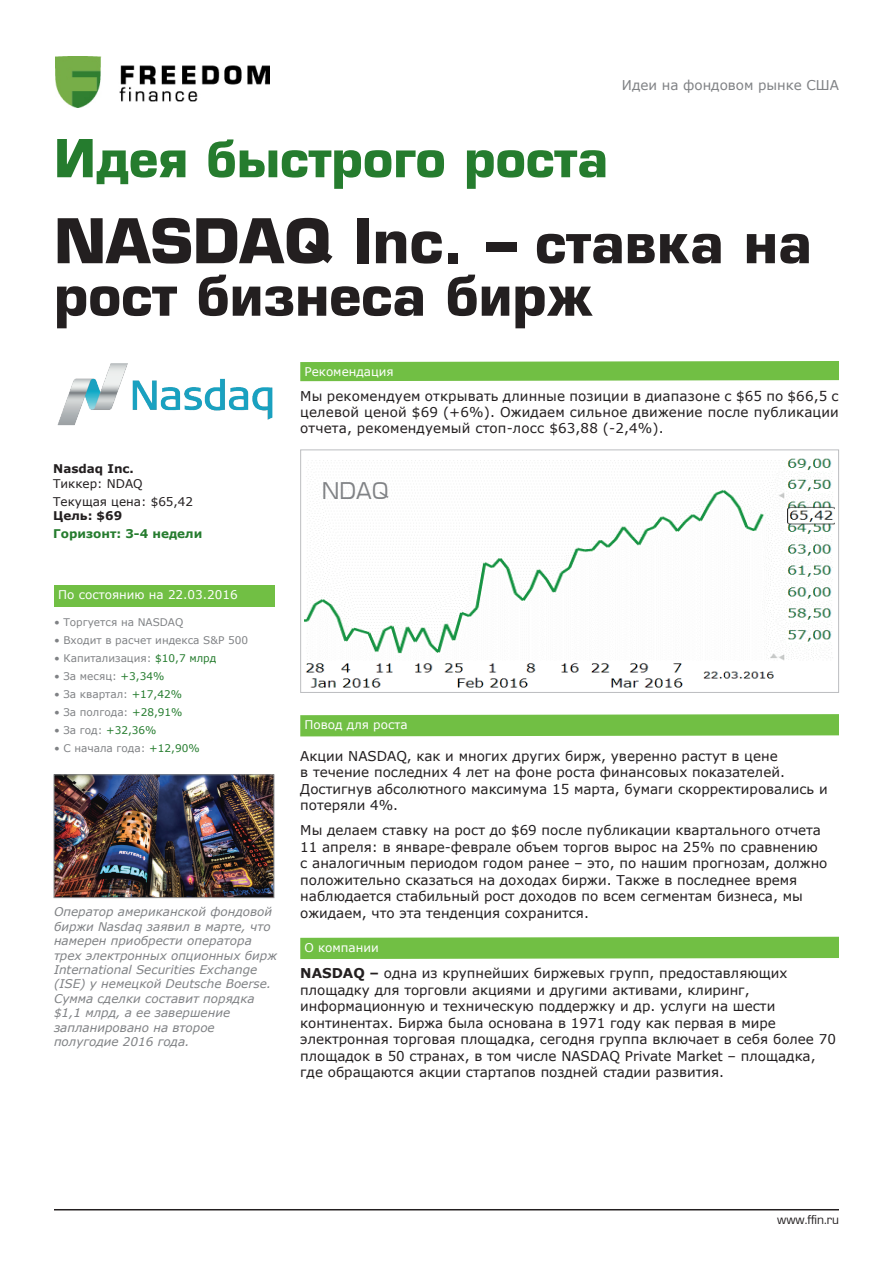
<style>
.page{position:relative;width:893px;height:1263px;background:#fff}
.page>*{position:absolute;margin:0;border:0;box-sizing:border-box;transform-origin:0 0}
.t1{font:700 60px "Europe";color:#231f20}
.t2{font:700 55.5px "Europe";color:#231f20}
.t3{font:700 51px "Europe";color:#257c2e}
.t4{font:22.5px "Europe Normal";color:#808285}
.t5{font:13.5px/16.5px "Verdana";color:#231f20}
.t6{font:13.5px "Verdana";color:#808285}
.t7{font:italic 12px/14.4px "Verdana";color:#808285}
.t8{font:12px "Verdana";color:#fff}
.t9{font:12px/18px "Verdana";color:#231f20}
.t10{font:700 12px "Verdana";color:#231f20}
.t11{font:700 12px "Verdana";color:#257c2e}
.t12{font:12px "Europe Normal";color:#231f20}
.t13{font:10.5px "Verdana";color:#808285}
.s1{font-size:55.5px}
.s2{color:#257c2e}
.s3{font-weight:700}
</style>
<div class="page">
<hr style="left:54px;top:1209px;width:785px;height:1px;background:#231f20">
<div style="left:54px;top:585px;width:221px;height:22px;background:#71bf44"></div>
<svg style="left:300px;top:714px;width:539px;height:22px;background:#76c14b"></svg>
<svg style="left:300px;top:361px;width:539px;height:20px;background:#77c14c"></svg>
<svg style="left:300px;top:937px;width:539px;height:22px;background:#75c14a"></svg>
<img style="left:305px;top:458px;width:530px;height:230px">
<div style="left:300px;top:449px;width:539px;height:244px;border:1px solid #bcbdc0"></div>
<img style="left:56px;top:776px;width:216px;height:120px">
<div style="left:54px;top:774px;width:220px;height:124px;border:1px solid #808285"></div>
<img style="left:57px;top:363px;width:216px;height:63px">
<img style="left:56px;top:56px;width:213px;height:51px">
<p class="t6" style="left:622px;top:76px;width:219px">Идеи на фондовом рынке США</p>
<h3 class="t3" style="left:54px;top:128px;width:556px">Идея быстрого роста</h3>
<h1 class="t1" style="left:54px;top:206px;width:759px">NASDAQ Inc. – <span class="s1">ставка на</span></h1>
<h2 class="t2" style="left:54px;top:263px;width:541px">рост бизнеса бирж</h2>
<p class="t8" style="left:305px;top:363px;width:91px">Рекомендация</p>
<p class="t10" style="left:53px;top:461px;width:82px">Nasdaq Inc.</p>
<p class="t9" style="left:53px;top:474px;width:141px">Тиккер: NDAQ<br>Текущая цена: $65,42</p>
<p class="t10" style="left:53px;top:507px;width:70px">Цель: $69</p>
<p class="t11" style="left:53px;top:525px;width:151px">Горизонт: 3-4 недели</p>
<p class="t8" style="left:58px;top:586px;width:181px">По состоянию на 22.03.2016</p>
<p class="t13" style="left:54px;top:615px;width:131px">• Торгуется на NASDAQ</p>
<p class="t13" style="left:54px;top:633px;width:196px">• Входит в расчет индекса S&amp;P 500</p>
<p class="t13" style="left:54px;top:651px;width:164px">• Капитализация: <span class="s2">$10,7 млрд</span></p>
<p class="t13" style="left:54px;top:669px;width:112px">• За месяц: <span class="s2">+3,34%</span></p>
<p class="t13" style="left:54px;top:687px;width:130px">• За квартал: <span class="s2">+17,42%</span></p>
<p class="t13" style="left:54px;top:705px;width:130px">• За полгода: <span class="s2">+28,91%</span></p>
<p class="t13" style="left:54px;top:723px;width:104px">• За год: <span class="s2">+32,36%</span></p>
<p class="t13" style="left:54px;top:741px;width:147px">• С начала года: <span class="s2">+12,90%</span></p>
<p class="t7" style="left:54px;top:905px;width:224px">Оператор американской фондовой биржи Nasdaq заявил в марте, что намерен приобрести оператора трех электронных опционных бирж<br>International Securities Exchange (ISE) у немецкой Deutsche Boerse.<br>Сумма сделки составит порядка $1,1 млрд, а ее завершение запланировано на второе полугодие 2016 года.</p>
<p class="t5" style="left:300px;top:388px;width:540px;text-align:justify">Мы рекомендуем открывать длинные позиции в диапазоне с $65 по $66,5 с целевой ценой $69 (+6%). Ожидаем сильное движение после публикации отчета, рекомендуемый стоп-лосс $63,88 (-2,4%).</p>
<h3 class="t4" style="left:322px;top:479px;width:69px">NDAQ</h3>
<p class="t8" style="left:305px;top:716px;width:105px">Повод для роста</p>
<p class="t5" style="left:300px;top:747px;width:529px">Акции NASDAQ, как и многих других бирж, уверенно растут в цене<br>в течение последних 4 лет на фоне роста финансовых показателей.<br>Достигнув абсолютного максимума 15 марта, бумаги скорректировались и потеряли 4%.</p>
<p class="t5" style="left:300px;top:822px;width:529px">Мы делаем ставку на рост до $69 после публикации квартального отчета 11 апреля: в январе-феврале объем торгов вырос на 25% по сравнению с аналогичным периодом годом ранее – это, по нашим прогнозам, должно положительно сказаться на доходах биржи. Также в последнее время наблюдается стабильный рост доходов по всем сегментам бизнеса, мы ожидаем, что эта тенденция сохранится.</p>
<p class="t8" style="left:305px;top:939px;width:76px">О компании</p>
<p class="t5" style="left:300px;top:965px;width:537px"><span class="s3">NASDAQ –</span> одна из крупнейших биржевых групп, предоставляющих площадку для торговли акциями и другими активами, клиринг, информационную и техническую поддержку и др. услуги на шести континентах. Биржа была основана в 1971 году как первая в мире электронная торговая площадка, сегодня группа включает в себя более 70 площадок в 50 странах, в том числе NASDAQ Private Market – площадка, где обращаются акции стартапов поздней стадии развития.</p>
<p class="t12" style="left:777px;top:1213px;width:63px">www.ffin.ru</p>
</div>
